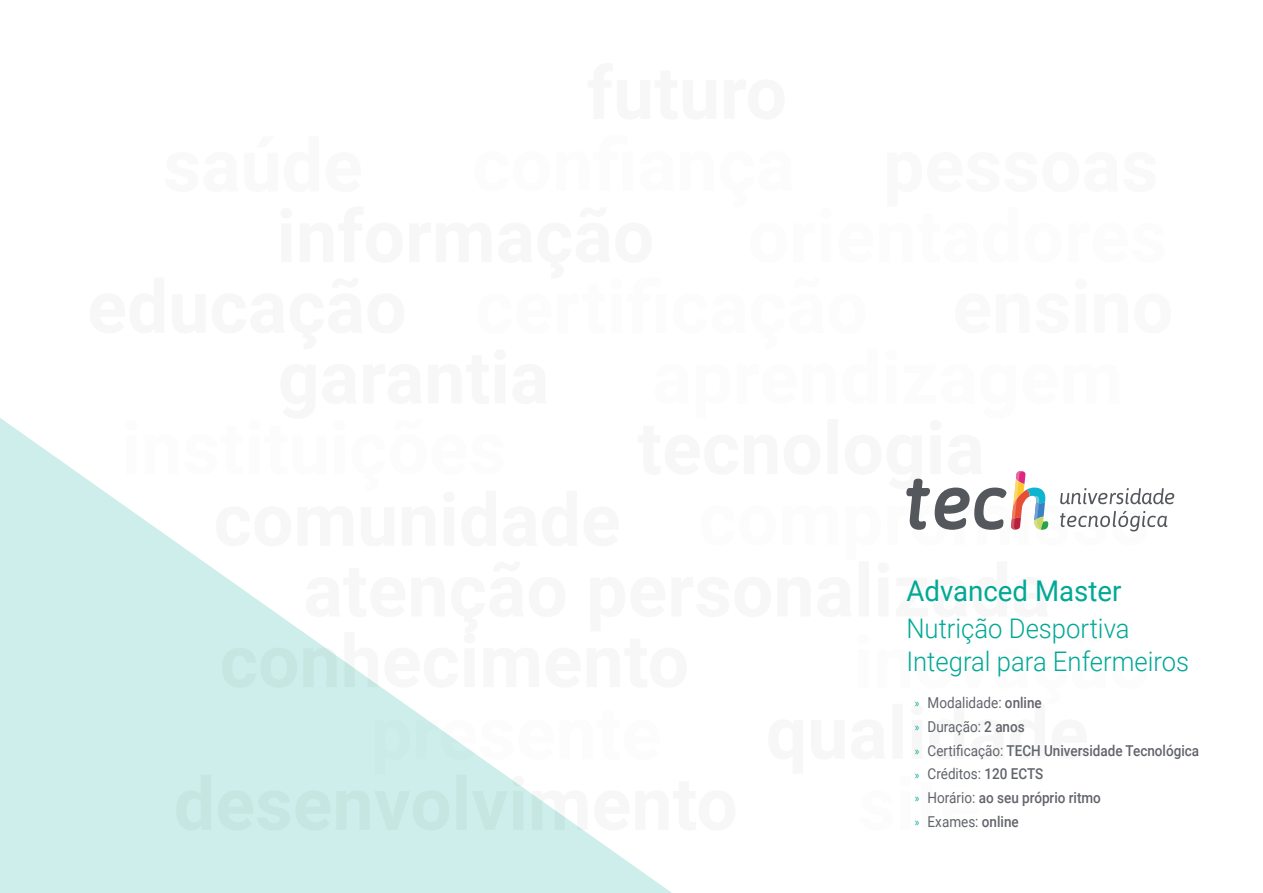
<style>
.page{position:relative;width:1263px;height:893px;background:#fff}
.page>*{position:absolute;margin:0;border:0;box-sizing:border-box;transform-origin:0 0}
.t1{font:28.5px "Roboto";color:#00a996}
.t2{font:300 27px/33px "Roboto";color:#00a996;scale:.95 1}
.t3{font:500 15px/23.7px "Roboto";color:#61646a;scale:.9 1}
.s1{font-family:"Myriad Pro";font-weight:400;font-size:12px;color:#00a996}
.s2{font-weight:400}
</style>
<div class="page">
<svg style="left:0;top:418px;width:672px;height:475px;fill:#cdeeea"></svg>
<svg style="left:90px;top:418px;width:1084px;height:142px"></svg>
<h1 class="t1" style="left:906px;top:571px;width:217px">Advanced Master</h1>
<h2 class="t2" style="left:906px;top:611px;width:299px">Nutrição Desportiva<br>Integral para Enfermeiros</h2>
<p class="t3" style="left:915px;top:690px;width:317px"><span class="s1">»</span> <span class="s2">Modalidade:</span> online<br><span class="s1">»</span> <span class="s2">Duração:</span> 2 anos<br><span class="s1">»</span> <span class="s2">Certificação:</span> TECH Universidade Tecnológica <span class="s1">»</span> <span class="s2">Créditos:</span> 120 ECTS<br><span class="s1">»</span> <span class="s2">Horário:</span> ao seu próprio ritmo<br><span class="s1">»</span> <span class="s2">Exames:</span> online</p>
</div>
